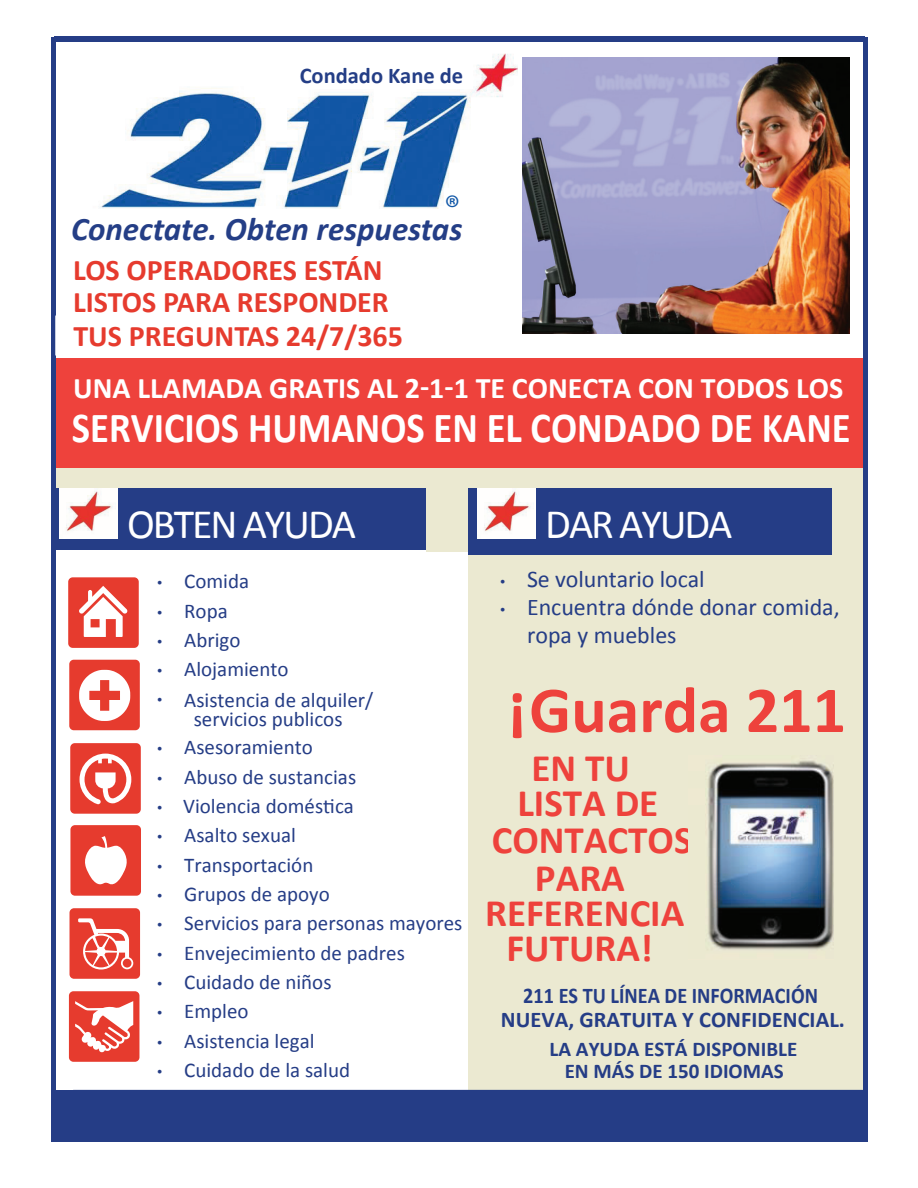
<style>
.page{position:relative;width:918px;height:1188px;background:#fff}
.page>*{position:absolute;margin:0;border:0;box-sizing:border-box;transform-origin:0 0}
.t1{font:700 66px "Calibri";color:#ee423c}
.t2{font:700 42.9px "Calibri";color:#fff;scale:.9 1}
.t3{font:42px "Calibri";letter-spacing:-.05em;color:#fff}
.t4{font:700 39px "Calibri";color:#ee423c}
.t5{font:36px "Myriad Pro";color:#1157a7}
.t6{font:italic 700 33px "Calibri";color:#243e86}
.t7{font:700 30px/32.8px "Calibri";color:#e63b2e}
.t8{font:700 30px "Calibri";color:#fff}
.t9{font:24px/28.8px "Calibri";color:#253d86}
.t10{font:700 22.5px/24.6px "Calibri";color:#253d86;text-align:center;scale:.9 1}
.t11{font:700 22.5px "Calibri";color:#243e86}
.t12{font:21px/19.5px "Calibri";color:#253d86;text-align:center}
.t13{font:700 21px/21.9px "Calibri";color:#253d86;text-align:center}
.s1{font-family:"Arial";font-size:15px}
</style>
<div class="page">
<div style="left:468px;top:555px;width:395px;height:29px;background:#ebe9d1"></div>
<div style="left:468px;top:584px;width:395px;height:26px;background:#ebe9d1"></div>
<svg style="left:51px;top:37px;width:3px;height:4px"></svg>
<svg style="left:864px;top:37px;width:3px;height:4px"></svg>
<hr style="left:51px;top:41px;width:4px;height:317px;background:#253d86">
<hr style="left:863px;top:41px;width:4px;height:317px;background:#253d86">
<div style="left:55px;top:358px;width:808px;height:52px;background:#ee423c"></div>
<div style="left:55px;top:410px;width:808px;height:59px;background:#ee423c"></div>
<hr style="left:51px;top:358px;width:4px;height:111px;background:#253d86">
<hr style="left:863px;top:358px;width:4px;height:111px;background:#253d86">
<div style="left:55px;top:469px;width:808px;height:20px;background:#ebe9d1"></div>
<hr style="left:51px;top:469px;width:4px;height:20px;background:#253d86">
<hr style="left:863px;top:469px;width:4px;height:20px;background:#253d86">
<div style="left:55px;top:489px;width:371px;height:61px;background:#253d86"></div>
<div style="left:426px;top:486px;width:42px;height:66px;background:#ebe9d1"></div>
<div style="left:468px;top:489px;width:364px;height:66px;background:#253d86"></div>
<hr style="left:51px;top:489px;width:4px;height:61px;background:#253d86">
<hr style="left:863px;top:489px;width:4px;height:61px;background:#253d86">
<hr style="left:51px;top:550px;width:4px;height:540px;background:#253d86">
<hr style="left:863px;top:550px;width:4px;height:540px;background:#253d86">
<div style="left:55px;top:1090px;width:808px;height:48px;background:#253d86"></div>
<hr style="left:51px;top:1090px;width:4px;height:48px;background:#253d86">
<svg style="left:51px;top:1138px;width:4px;height:4px"></svg>
<hr style="left:55px;top:1138px;width:808px;height:4px;background:#253d86">
<hr style="left:863px;top:1090px;width:4px;height:48px;background:#253d86">
<svg style="left:863px;top:1138px;width:4px;height:4px"></svg>
<img style="left:60px;top:489px;width:58px;height:50px">
<img style="left:478px;top:489px;width:58px;height:50px">
<div style="left:68px;top:577px;width:71px;height:71px;background:#e63b2e;border-radius:5px"></div>
<svg style="left:68px;top:586px;width:795px;height:504px"></svg>
<img style="left:100px;top:53px;width:417px;height:156px">
<div style="left:54px;top:36px;width:810px;height:6px;background:#253d86"></div>
<img style="left:522px;top:57px;width:328px;height:276px">
<div style="left:444px;top:188px;width:35px;height:24px;background:#fff"></div>
<div style="left:291px;top:49px;width:182px;height:40px;background:#fff"></div>
<p class="t11" style="left:300px;top:61px;width:165px">Condado Kane de</p>
<h3 class="t5" style="left:445px;top:186px;width:17px">®</h3>
<h3 class="t6" style="left:71px;top:208px;width:393px">Conectate. Obten respuestas</h3>
<h3 class="t7" style="left:73px;top:253px;width:331px">LOS OPERADORES ESTÁN<br>LISTOS PARA RESPONDER<br>TUS PREGUNTAS 24/7/365</h3>
<h3 class="t8" style="left:73px;top:369px;width:772px">UNA LLAMADA GRATIS AL 2-1-1 TE CONECTA CON TODOS LOS</h3>
<h2 class="t2" style="left:72px;top:400px;width:867px">SERVICIOS HUMANOS EN EL CONDADO DE KANE<sub>.</sub></h2>
<h3 class="t3" style="left:127px;top:498px;width:230px">OBTEN AYUDA</h3>
<h3 class="t3" style="left:545px;top:498px;width:189px">DAR AYUDA</h3>
<p class="t12" style="left:157px;top:572px;width:93px"><span class="s1">•</span> Comida</p>
<p class="t12" style="left:157px;top:601px;width:72px"><span class="s1">•</span> Ropa</p>
<p class="t12" style="left:157px;top:630px;width:85px"><span class="s1">•</span> Abrigo</p>
<p class="t12" style="left:157px;top:660px;width:133px"><span class="s1">•</span> Alojamiento</p>
<p class="t12" style="left:157px;top:690px;width:218px"><span class="s1">•</span> Asistencia de alquiler/ servicios publicos</p>
<p class="t12" style="left:157px;top:738px;width:157px"><span class="s1">•</span> Asesoramiento</p>
<p class="t12" style="left:157px;top:767px;width:200px"><span class="s1">•</span> Abuso de sustancias</p>
<p class="t12" style="left:157px;top:796px;width:198px"><span class="s1">•</span> Violencia doméstica</p>
<p class="t12" style="left:157px;top:826px;width:140px"><span class="s1">•</span> Asalto sexual</p>
<p class="t12" style="left:157px;top:855px;width:158px"><span class="s1">•</span> Transportación</p>
<p class="t12" style="left:157px;top:884px;width:174px"><span class="s1">•</span> Grupos de apoyo</p>
<p class="t12" style="left:157px;top:914px;width:307px"><span class="s1">•</span> Servicios para personas mayores</p>
<p class="t12" style="left:157px;top:943px;width:249px"><span class="s1">•</span> Envejecimiento de padres</p>
<p class="t12" style="left:157px;top:972px;width:176px"><span class="s1">•</span> Cuidado de niños</p>
<p class="t12" style="left:157px;top:1002px;width:93px"><span class="s1">•</span> Empleo</p>
<p class="t12" style="left:157px;top:1031px;width:159px"><span class="s1">•</span> Asistencia legal</p>
<p class="t12" style="left:157px;top:1060px;width:194px"><span class="s1">•</span> Cuidado de la salud</p>
<p class="t9" style="left:500px;top:565px;width:206px"><span class="s1">•</span> Se voluntario local</p>
<p class="t9" style="left:527px;top:592px;width:314px;text-indent:-27px"><span class="s1">•</span> Encuentra dónde donar comida, ropa y muebles</p>
<h1 class="t1" style="left:508px;top:668px;width:340px">¡Guarda 211</h1>
<h3 class="t4" style="left:531px;top:744px;width:100px">EN TU</h3>
<h3 class="t4" style="left:517px;top:779px;width:142px">LISTA DE</h3>
<h3 class="t4" style="left:492px;top:815px;width:202px">CONTACTOS</h3>
<h3 class="t4" style="left:535px;top:853px;width:91px">PARA</h3>
<h3 class="t4" style="left:485px;top:888px;width:201px">REFERENCIA</h3>
<h3 class="t4" style="left:506px;top:923px;width:148px">FUTURA!</h3>
<p class="t10" style="left:501px;top:983px;width:384px">211 ES TU LÍNEA DE INFORMACIÓN<br>NUEVA, GRATUITA Y CONFIDENCIAL.</p>
<p class="t13" style="left:549px;top:1038px;width:249px">LA AYUDA ESTÁ DISPONIBLE<br>EN MÁS DE 150 IDIOMAS</p>
</div>
